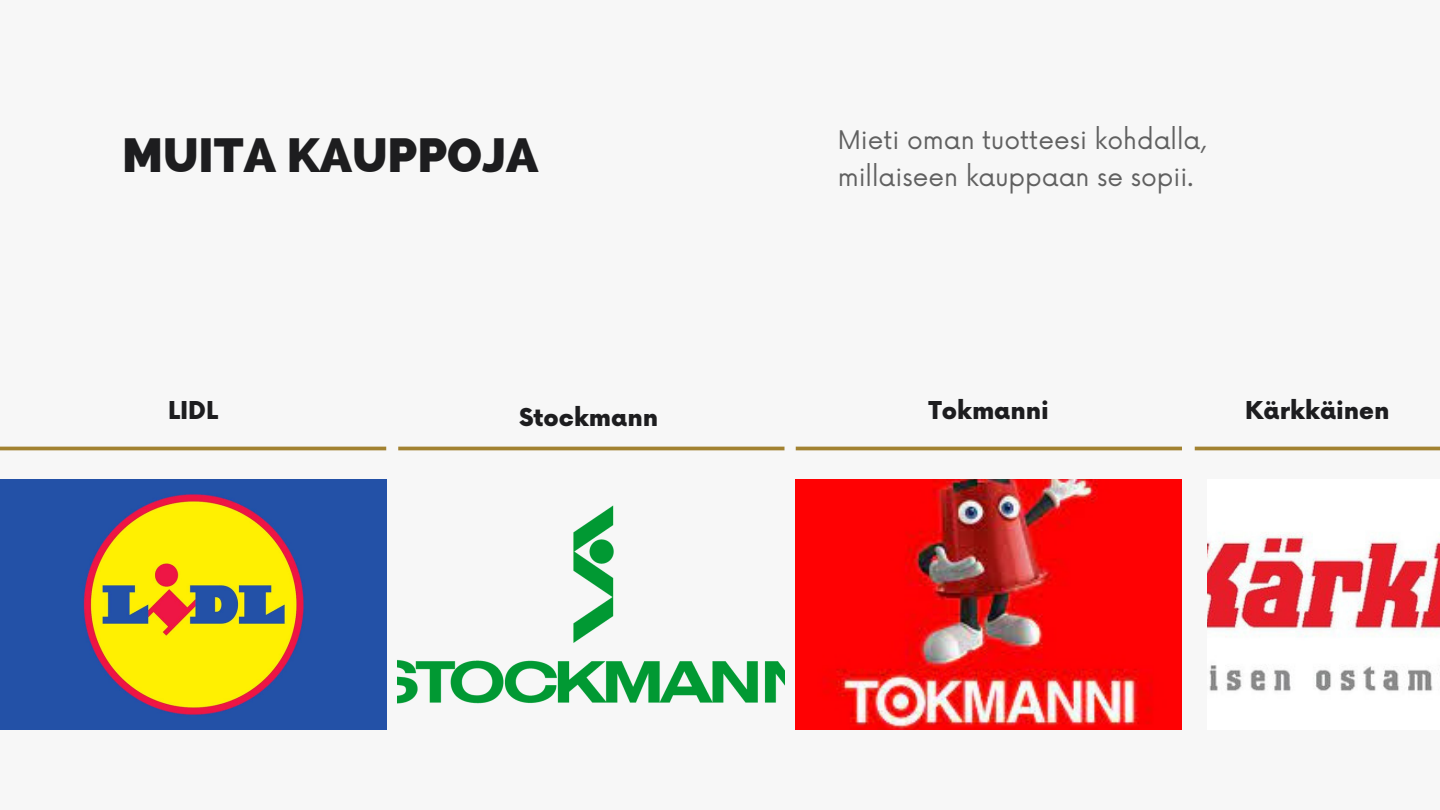
<style>
.page{position:relative;width:1440px;height:810px;background:#f7f7f7}
.page>*{position:absolute;margin:0;border:0;box-sizing:border-box;transform-origin:0 0}
.t1{font:800 48px "Raleway";color:#1d1d1f}
.t2{font:25px/36.8px "Now";color:#606060}
.t3{font:900 24px "Now";color:#1d1d1f}
</style>
<div class="page">
<img style="left:1208px;top:535px;width:232px;height:156px">
<img style="left:796px;top:479px;width:386px;height:250px">
<img style="left:398px;top:505px;width:386px;height:199px">
<img style="left:0;top:479px;width:386px;height:250px">
<hr style="left:0;top:447px;width:386px;height:3px;background:#a28231">
<hr style="left:398px;top:447px;width:386px;height:3px;background:#a28231">
<hr style="left:796px;top:447px;width:386px;height:3px;background:#a28231">
<hr style="left:1195px;top:447px;width:245px;height:3px;background:#a28231">
<p class="t1" style="left:122px;top:127px;width:418px">MUITA KAUPPOJA</p>
<p class="t2" style="left:838px;top:123px;width:370px">Mieti oman tuotteesi kohdalla, millaiseen kauppaan se sopii.</p>
<p class="t3" style="left:168px;top:398px;width:51px">LIDL</p>
<p class="t3" style="left:519px;top:404px;width:140px">Stockmann</p>
<p class="t3" style="left:929px;top:398px;width:121px">Tokmanni</p>
<p class="t3" style="left:1245px;top:398px;width:146px">Kärkkäinen</p>
</div>
